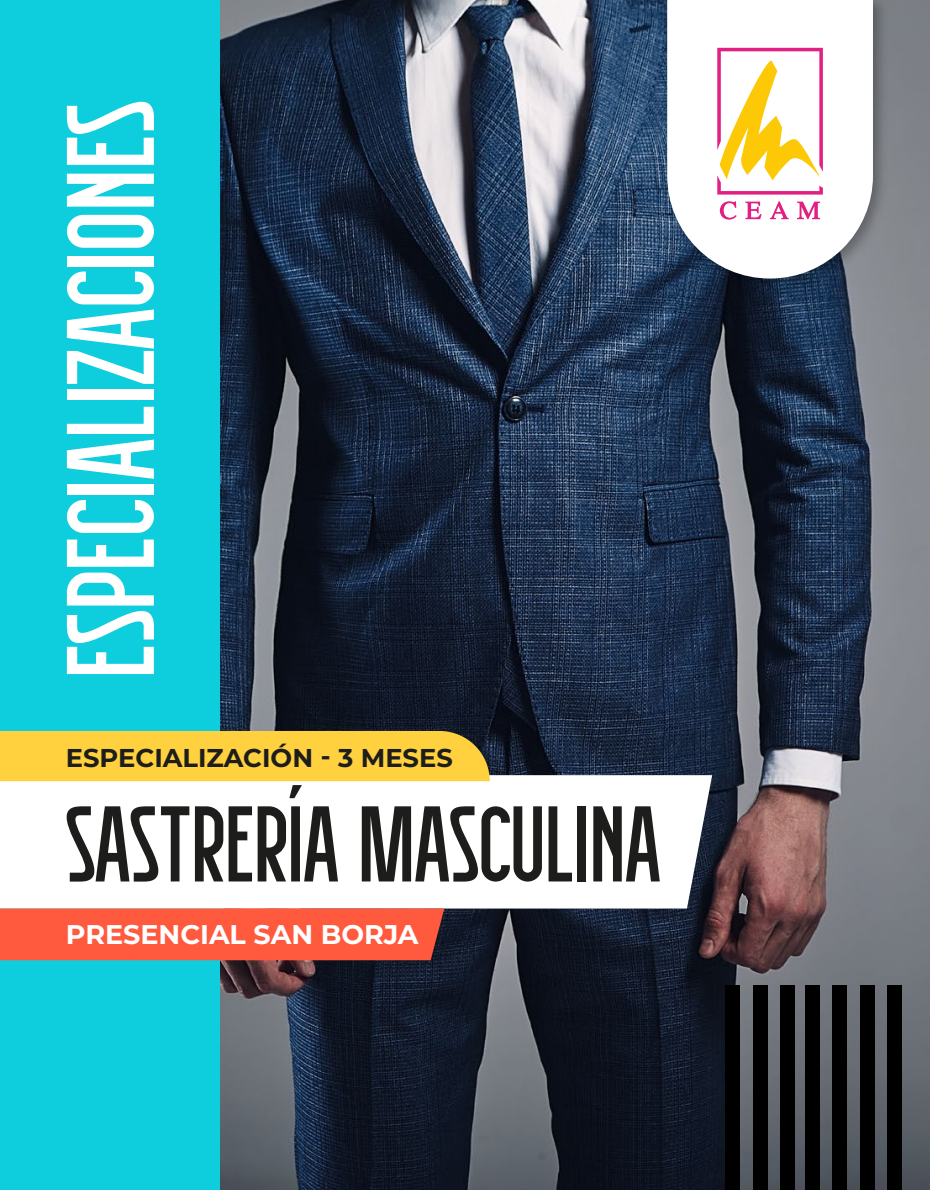
<style>
.page{position:relative;width:930px;height:1190px;background:#fff}
.page>*{position:absolute;margin:0;border:0;box-sizing:border-box;transform-origin:0 0}
.t1{font:124.25px "ALLASKA Regular";color:#fff}
.t2{font:107.27px "ALLASKA Regular";letter-spacing:-.005em;color:#1d1d1b}
.t3{font:100 26.95px "Montserrat";color:#fff}
.t4{font:100 25.72px "Montserrat";color:#1d1d1b}
</style>
<div class="page">
<img style="left:220px;top:0;width:710px;height:1189px">
<div style="left:887px;top:985px;width:14px;height:204px;background:#000"></div>
<div style="left:860px;top:985px;width:14px;height:204px;background:#000"></div>
<div style="left:832px;top:985px;width:14px;height:204px;background:#000"></div>
<div style="left:805px;top:985px;width:15px;height:204px;background:#000"></div>
<div style="left:780px;top:985px;width:15px;height:204px;background:#000"></div>
<div style="left:753px;top:985px;width:15px;height:204px;background:#000"></div>
<div style="left:725px;top:985px;width:15px;height:204px;background:#000"></div>
<div style="left:0;top:0;width:220px;height:1189px;background:#0ecedd"></div>
<img style="left:657px;top:0;width:236px;height:299px">
<svg style="left:667px;top:0;width:206px;height:278px"></svg>
<svg style="left:720px;top:201px;width:17px;height:19px"></svg>
<svg style="left:745px;top:202px;width:17px;height:17px"></svg>
<svg style="left:770px;top:201px;width:19px;height:18px"></svg>
<svg style="left:797px;top:202px;width:23px;height:17px"></svg>
<svg style="left:717px;top:48px;width:106px;height:147px"></svg>
<svg style="left:0;top:775px;width:712px;height:133px"></svg>
<div style="left:0;top:908px;width:444px;height:52px;background:#ff593e"></div>
<div style="left:0;top:731px;width:490px;height:50px;background:#ffd13e"></div>
<h1 class="t1" style="left:41px;top:678px;width:638px;rotate:-90deg">ESPECIALIZACIONES</h1>
<p class="t4" style="left:66px;top:740px;width:388px">ESPECIALIZACIÓN - 3 MESES</p>
<h2 class="t2" style="left:66px;top:784px;width:596px">SASTRERÍA MASCULINA</h2>
<p class="t3" style="left:66px;top:916px;width:354px">PRESENCIAL SAN BORJA</p>
</div>
